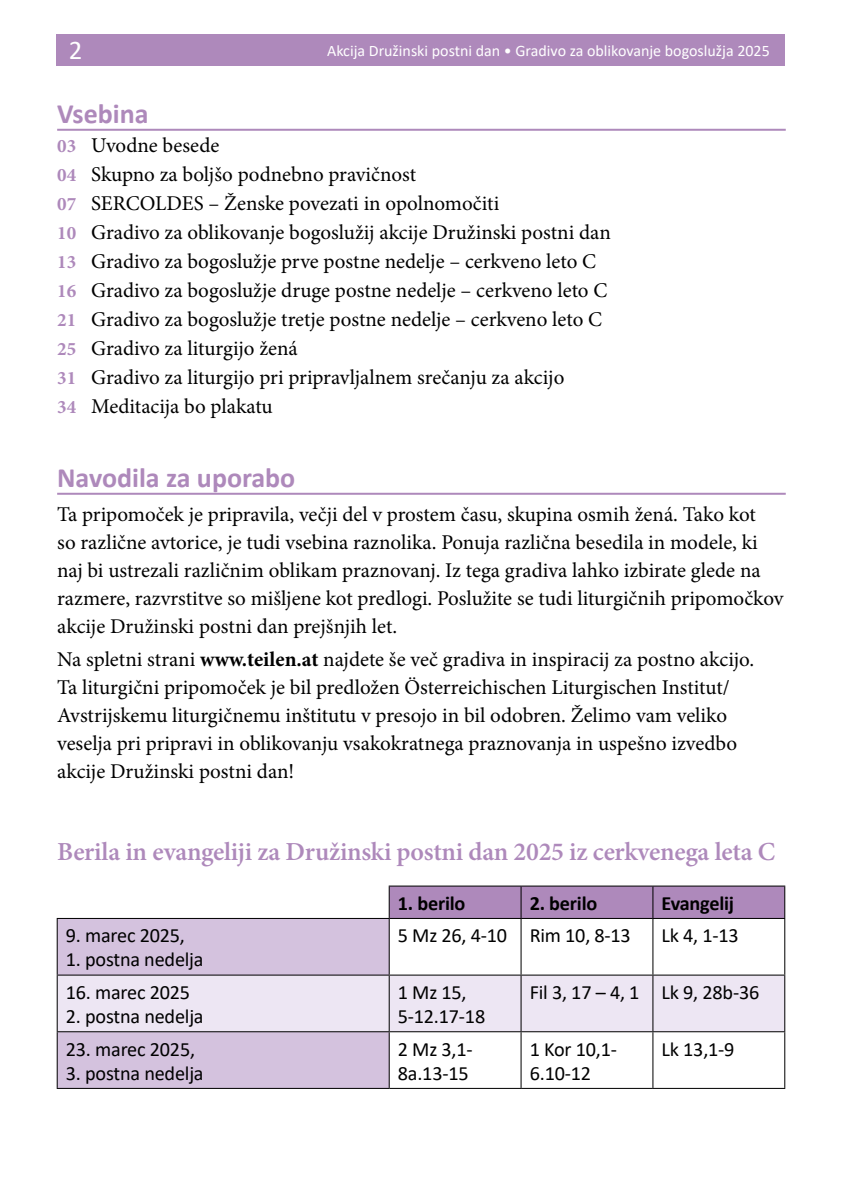
<style>
.page{position:relative;width:842px;height:1191px;background:#fff}
.page>*{position:absolute;margin:0;border:0;box-sizing:border-box;transform-origin:0 0}
.t1{font:700 28px "Calibri";color:#ae89bb}
.t2{font:27px "Calibri";color:#fff}
.t3{font:600 26px "Minion Pro";letter-spacing:-.01em;color:#ae89bb}
.t4{font:21px/29px "Minion Pro";color:#000}
.t5{font:20.2px/24.2px "Calibri";letter-spacing:-.01em;color:#000}
.t6{font:700 20.2px "Calibri";letter-spacing:-.01em;color:#000}
.t7{font:16px "Calibri";color:#fff}
.s1{font-weight:700;font-size:19px;color:#ae89bb}
.s2{font-weight:700}
</style>
<div class="page">
<div style="left:57px;top:35px;width:728px;height:31px;background:#ae89bb"></div>
<hr style="left:57px;top:129px;width:729px;height:2px;background:#ae89bb">
<hr style="left:57px;top:493px;width:729px;height:2px;background:#ae89bb">
<div style="left:390px;top:886px;width:394px;height:32px;background:#ae89bb"></div>
<div style="left:58px;top:919px;width:331px;height:168px;background:#d4c2de"></div>
<div style="left:58px;top:975px;width:726px;height:56px;background:#ede6f3"></div>
<hr style="left:389px;top:885px;width:132px;height:1px;background:#000">
<hr style="left:389px;top:886px;width:1px;height:32px;background:#000">
<hr style="left:521px;top:885px;width:132px;height:1px;background:#000">
<hr style="left:521px;top:886px;width:1px;height:32px;background:#000">
<hr style="left:653px;top:885px;width:132px;height:1px;background:#000">
<hr style="left:652px;top:886px;width:1px;height:32px;background:#000">
<hr style="left:784px;top:886px;width:1px;height:32px;background:#000">
<hr style="left:57px;top:918px;width:332px;height:1px;background:#000">
<hr style="left:57px;top:919px;width:1px;height:55px;background:#000">
<hr style="left:389px;top:918px;width:132px;height:1px;background:#000">
<hr style="left:389px;top:919px;width:1px;height:55px;background:#000">
<hr style="left:521px;top:918px;width:132px;height:1px;background:#000">
<hr style="left:521px;top:919px;width:1px;height:55px;background:#000">
<hr style="left:653px;top:918px;width:132px;height:1px;background:#000">
<hr style="left:652px;top:919px;width:1px;height:55px;background:#000">
<hr style="left:784px;top:919px;width:1px;height:55px;background:#000">
<hr style="left:57px;top:974px;width:332px;height:1px;background:#000">
<hr style="left:57px;top:975px;width:1px;height:56px;background:#000">
<hr style="left:389px;top:974px;width:132px;height:1px;background:#000">
<hr style="left:389px;top:975px;width:1px;height:56px;background:#000">
<hr style="left:521px;top:974px;width:132px;height:1px;background:#000">
<hr style="left:521px;top:975px;width:1px;height:56px;background:#000">
<hr style="left:653px;top:974px;width:132px;height:1px;background:#000">
<hr style="left:652px;top:975px;width:1px;height:56px;background:#000">
<hr style="left:784px;top:975px;width:1px;height:56px;background:#000">
<hr style="left:57px;top:1031px;width:332px;height:1px;background:#000">
<hr style="left:57px;top:1032px;width:1px;height:55px;background:#000">
<hr style="left:389px;top:1031px;width:132px;height:1px;background:#000">
<hr style="left:389px;top:1032px;width:1px;height:55px;background:#000">
<hr style="left:521px;top:1031px;width:132px;height:1px;background:#000">
<hr style="left:521px;top:1032px;width:1px;height:55px;background:#000">
<hr style="left:653px;top:1031px;width:132px;height:1px;background:#000">
<hr style="left:652px;top:1032px;width:1px;height:55px;background:#000">
<hr style="left:784px;top:1032px;width:1px;height:55px;background:#000">
<hr style="left:57px;top:1087px;width:332px;height:2px;background:#000">
<hr style="left:389px;top:1087px;width:132px;height:2px;background:#000">
<hr style="left:521px;top:1087px;width:132px;height:2px;background:#000">
<hr style="left:653px;top:1087px;width:132px;height:2px;background:#000">
<p class="t2" style="left:69px;top:31px;width:15px">2</p>
<p class="t7" style="left:327px;top:40px;width:444px">Akcija Družinski postni dan • Gradivo za oblikovanje bogoslužja 2025</p>
<h1 class="t1" style="left:57px;top:94px;width:93px">Vsebina</h1>
<p class="t4" style="left:57px;top:131px;width:555px"><span class="s1">03</span> Uvodne besede<br><span class="s1">04</span> Skupno za boljšo podnebno pravičnost<br><span class="s1">07</span> SERCOLDES – Ženske povezati in opolnomočiti<br><span class="s1">10</span> Gradivo za oblikovanje bogoslužij akcije Družinski postni dan <span class="s1">13</span> Gradivo za bogoslužje prve postne nedelje – cerkveno leto C <span class="s1">16</span> Gradivo za bogoslužje druge postne nedelje – cerkveno leto C <span class="s1">21</span> Gradivo za bogoslužje tretje postne nedelje – cerkveno leto C <span class="s1">25</span> Gradivo za liturgijo žená<br><span class="s1">31</span> Gradivo za liturgijo pri pripravljalnem srečanju za akcijo<br><span class="s1">34</span> Meditacija bo plakatu</p>
<h1 class="t1" style="left:57px;top:458px;width:240px">Navodila za uporabo</h1>
<p class="t4" style="left:57px;top:500px;width:728px;line-height:28px">Ta pripomoček je pripravila, večji del v prostem času, skupina osmih žená. Tako kot<br>so različne avtorice, je tudi vsebina raznolika. Ponuja različna besedila in modele, ki naj bi ustrezali različnim oblikam praznovanj. Iz tega gradiva lahko izbirate glede na razmere, razvrstitve so mišljene kot predlogi. Poslužite se tudi liturgičnih pripomočkov akcije Družinski postni dan prejšnjih let.</p>
<p class="t4" style="left:57px;top:646px;width:698px;line-height:28px">Na spletni strani <span class="s2">www.teilen.at</span> najdete še več gradiva in inspiracij za postno akcijo.<br>Ta liturgični pripomoček je bil predložen Österreichischen Liturgischen Institut/ Avstrijskemu liturgičnemu inštitutu v presojo in bil odobren. Želimo vam veliko veselja pri pripravi in oblikovanju vsakokratnega praznovanja in uspešno izvedbo akcije Družinski postni dan!</p>
<p class="t3" style="left:57px;top:834px;width:720px">Berila in evangeliji za Družinski postni dan 2025 iz cerkvenega leta C</p>
<p class="t6" style="left:398px;top:889px;width:69px">1. berilo</p>
<p class="t6" style="left:530px;top:889px;width:69px">2. berilo</p>
<p class="t6" style="left:661px;top:889px;width:74px">Evangelij</p>
<p class="t5" style="left:66px;top:923px;width:121px">9. marec 2025,</p>
<p class="t5" style="left:66px;top:947px;width:139px">1. postna nedelja</p>
<p class="t5" style="left:398px;top:923px;width:235px">5 Mz 26, 4-10 Rim 10, 8-13</p>
<p class="t5" style="left:661px;top:923px;width:79px">Lk 4, 1-13</p>
<p class="t5" style="left:66px;top:979px;width:126px">16. marec 2025</p>
<p class="t5" style="left:66px;top:1003px;width:139px">2. postna nedelja</p>
<p class="t5" style="left:66px;top:1036px;width:131px">23. marec 2025,</p>
<p class="t5" style="left:66px;top:1060px;width:139px">3. postna nedelja</p>
<p class="t5" style="left:398px;top:979px;width:89px">1 Mz 15,<br>5-12.17-18</p>
<p class="t5" style="left:530px;top:979px;width:231px">Fil 3, 17 – 4, 1 Lk 9, 28b-36</p>
<p class="t5" style="left:398px;top:1036px;width:76px">2 Mz 3,1-<br>8a.13-15</p>
<p class="t5" style="left:530px;top:1036px;width:89px">1 Kor 10,1-<br>6.10-12</p>
<p class="t5" style="left:662px;top:1036px;width:74px">Lk 13,1-9</p>
</div>
